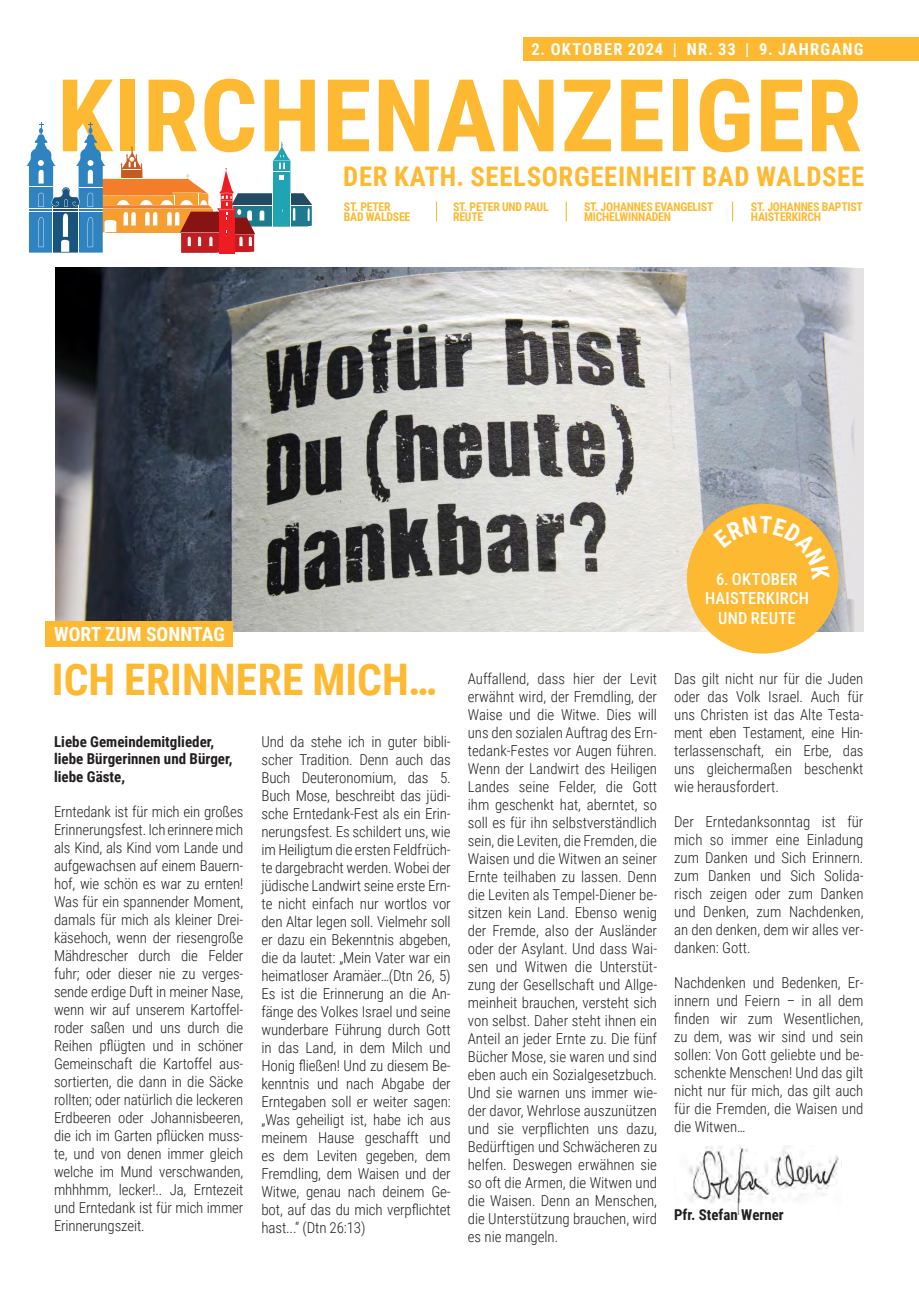
<style>
.page{position:relative;width:919px;height:1289px;background:#fff}
.page>*{position:absolute;margin:0;border:0;box-sizing:border-box;transform-origin:0 0}
.t1{font:700 100.65px "Roboto Condensed";letter-spacing:.015em;color:#fdb931}
.Wort_zum_Sonntag_HL{font:700 43.5px "Roboto Condensed";letter-spacing:.005em;color:#fdb931}
.t2{font:700 27px "Roboto Condensed";letter-spacing:.025em;color:#fdb931}
.Wort_zum_Sonntag_Balken_gelb{font:700 19.5px "Roboto Condensed";color:#fff}
.t3{font:700 16.5px "Roboto Condensed";letter-spacing:.075em;color:#fff}
.Wort_zum_Sonntag_HL-2{font:500 16.5px "Roboto Condensed";letter-spacing:.015em;color:#fff}
.Wort_zum_Sonntag_Grundtext{font:300 15px/18px "Roboto Condensed";color:#231f20;text-align:justify}
.Wort_zum_Sonntag_Grundtext-2{font:700 15px/17.2px "Roboto Condensed";color:#231f20}
.t4{font:700 12px/10.5px "Roboto Condensed";letter-spacing:-.02em;color:#fdb931}
</style>
<div class="page">
<svg style="left:436px;top:201px;width:1px;height:20px"></svg>
<svg style="left:732px;top:201px;width:1px;height:20px"></svg>
<svg style="left:565px;top:201px;width:1px;height:20px"></svg>
<svg style="left:26px;top:122px;width:286px;height:131px"></svg>
<img style="left:55px;top:268px;width:808px;height:363px">
<div style="left:523px;top:38px;width:395px;height:23px;background:#fdb931"></div>
<div style="left:46px;top:620px;width:187px;height:26px;background:#fdb931"></div>
<div style="left:686px;top:504px;width:152px;height:149px;background:#fdb931;border-radius:50%"></div>
<img style="left:690px;top:1201px;width:84px;height:13px">
<img style="left:689px;top:1145px;width:150px;height:56px">
<svg style="left:713px;top:515px;width:116px;height:27px"></svg>
<p class="t3" style="left:531px;top:38px;width:333px">2. OKTOBER 2024 | NR. 33 | 9. JAHRGANG</p>
<p class="t1" style="left:57px;top:45px;width:806px">KIRCHENANZEIGER</p>
<p class="t2" style="left:343px;top:158px;width:522px">DER KATH. SEELSORGEEINHEIT BAD WALDSEE</p>
<p class="t4" style="left:344px;top:200px;width:68px">ST. PETER<br>BAD WALDSEE</p>
<p class="t4" style="left:453px;top:200px;width:97px">ST. PETER UND PAUL<br>REUTE</p>
<p class="t4" style="left:751px;top:200px;width:113px">ST. JOHANNES BAPTIST<br>HAISTERKIRCH</p>
<p class="t4" style="left:584px;top:200px;width:131px">ST. JOHANNES EVANGELIST<br>MICHELWINNADEN</p>
<p class="Wort_zum_Sonntag_HL-2" style="left:716px;top:567px;width:83px">6. OKTOBER</p>
<p class="Wort_zum_Sonntag_HL-2" style="left:705px;top:587px;width:105px">HAISTERKIRCH</p>
<p class="Wort_zum_Sonntag_HL-2" style="left:718px;top:606px;width:79px">UND REUTE</p>
<p class="Wort_zum_Sonntag_Balken_gelb" style="left:54px;top:620px;width:172px">WORT ZUM SONNTAG</p>
<p class="Wort_zum_Sonntag_HL" style="left:52px;top:648px;width:386px">ICH ERINNERE MICH…</p>
<p class="Wort_zum_Sonntag_Grundtext" style="left:468px;top:669px;width:191px">Auffallend, dass hier der Levit erwähnt wird, der Fremdling, der Waise und die Witwe. Dies will uns den sozialen Auftrag des Ern&shy;tedank-Festes vor Augen führen.<br>Wenn der Landwirt des Heiligen Landes seine Felder, die Gott ihm geschenkt hat, aberntet, so soll es für ihn selbstverständlich sein, die Leviten, die Fremden, die Waisen und die Witwen an seiner Ernte teilhaben zu lassen. Denn die Leviten als Tempel-Diener be&shy;sitzen kein Land. Ebenso wenig der Fremde, also der Ausländer oder der Asylant. Und dass Wai&shy;sen und Witwen die Unterstüt&shy;zung der Gesellschaft und Allge&shy;meinheit brauchen, versteht sich von selbst. Daher steht ihnen ein Anteil an jeder Ernte zu. Die fünf Bücher Mose, sie waren und sind eben auch ein Sozialgesetzbuch.<br>Und sie warnen uns immer wie&shy;der davor, Wehrlose auszunützen und sie verpflichten uns dazu, Bedürftigen und Schwächeren zu helfen. Deswegen erwähnen sie so oft die Armen, die Witwen und die Waisen. Denn an Menschen, die Unterstützung brauchen, wird es nie mangeln.</p>
<p class="Wort_zum_Sonntag_Grundtext" style="left:261px;top:732px;width:191px">Und da stehe ich in guter bibli&shy;scher Tradition. Denn auch das Buch Deuteronomium, das 5.<br>Buch Mose, beschreibt das jüdi&shy;sche Erntedank-Fest als ein Erin&shy;nerungsfest. Es schildert uns, wie im Heiligtum die ersten Feldfrüch&shy;te dargebracht werden. Wobei der jüdische Landwirt seine erste Ern&shy;te nicht einfach nur wortlos vor den Altar legen soll. Vielmehr soll er dazu ein Bekenntnis abgeben, die da lautet: „Mein Vater war ein heimatloser Aramäer…(Dtn 26, 5)<br>Es ist die Erinnerung an die An&shy;fänge des Volkes Israel und seine wunderbare Führung durch Gott in das Land, in dem Milch und Honig fließen! Und zu diesem Be&shy;kenntnis und nach Abgabe der Erntegaben soll er weiter sagen: „Was geheiligt ist, habe ich aus meinem Hause geschafft und es dem Leviten gegeben, dem Fremdling, dem Waisen und der Witwe, genau nach deinem Ge&shy;bot, auf das du mich verpflichtet hast...“ (Dtn 26:13)</p>
<p class="Wort_zum_Sonntag_Grundtext-2" style="left:54px;top:732px;width:180px">Liebe Gemeindemitglieder, liebe Bürgerinnen und Bürger, liebe Gäste,</p>
<p class="Wort_zum_Sonntag_Grundtext" style="left:54px;top:801px;width:191px">Erntedank ist für mich ein großes Erinnerungsfest. Ich erinnere mich als Kind, als Kind vom Lande und aufgewachsen auf einem Bauern&shy;hof, wie schön es war zu ernten!<br>Was für ein spannender Moment, damals für mich als kleiner Drei&shy;käsehoch, wenn der riesengroße Mähdrescher durch die Felder fuhr; oder dieser nie zu verges&shy;sende erdige Duft in meiner Nase, wenn wir auf unserem Kartoffel&shy;roder saßen und uns durch die Reihen pflügten und in schöner Gemeinschaft die Kartoffel aus&shy;sortierten, die dann in die Säcke rollten; oder natürlich die leckeren Erdbeeren oder Johannisbeeren, die ich im Garten pflücken muss&shy;te, und von denen immer gleich welche im Mund verschwanden, mhhhmm, lecker!.. Ja, Erntezeit und Erntedank ist für mich immer Erinnerungszeit.</p>
<p class="Wort_zum_Sonntag_Grundtext" style="left:674px;top:669px;width:191px">Das gilt nicht nur für die Juden oder das Volk Israel. Auch für uns Christen ist das Alte Testa&shy;ment eben Testament, eine Hin&shy;terlassenschaft, ein Erbe, das uns gleichermaßen beschenkt wie herausfordert.</p>
<p class="Wort_zum_Sonntag_Grundtext" style="left:674px;top:812px;width:191px">Der Erntedanksonntag ist für mich so immer eine Einladung zum Danken und Sich Erinnern. zum Danken und Sich Solida&shy;risch zeigen oder zum Danken und Denken, zum Nachdenken, an den denken, dem wir alles ver&shy;danken: Gott.</p>
<p class="Wort_zum_Sonntag_Grundtext" style="left:674px;top:973px;width:191px">Nachdenken und Bedenken, Er&shy;innern und Feiern – in all dem finden wir zum Wesentlichen, zu dem, was wir sind und sein sollen: Von Gott geliebte und be&shy;schenkte Menschen! Und das gilt nicht nur für mich, das gilt auch für die Fremden, die Waisen und die Witwen…</p>
<p class="Wort_zum_Sonntag_Grundtext-2" style="left:674px;top:1205px;width:111px">Pfr. Stefan Werner</p>
</div>
